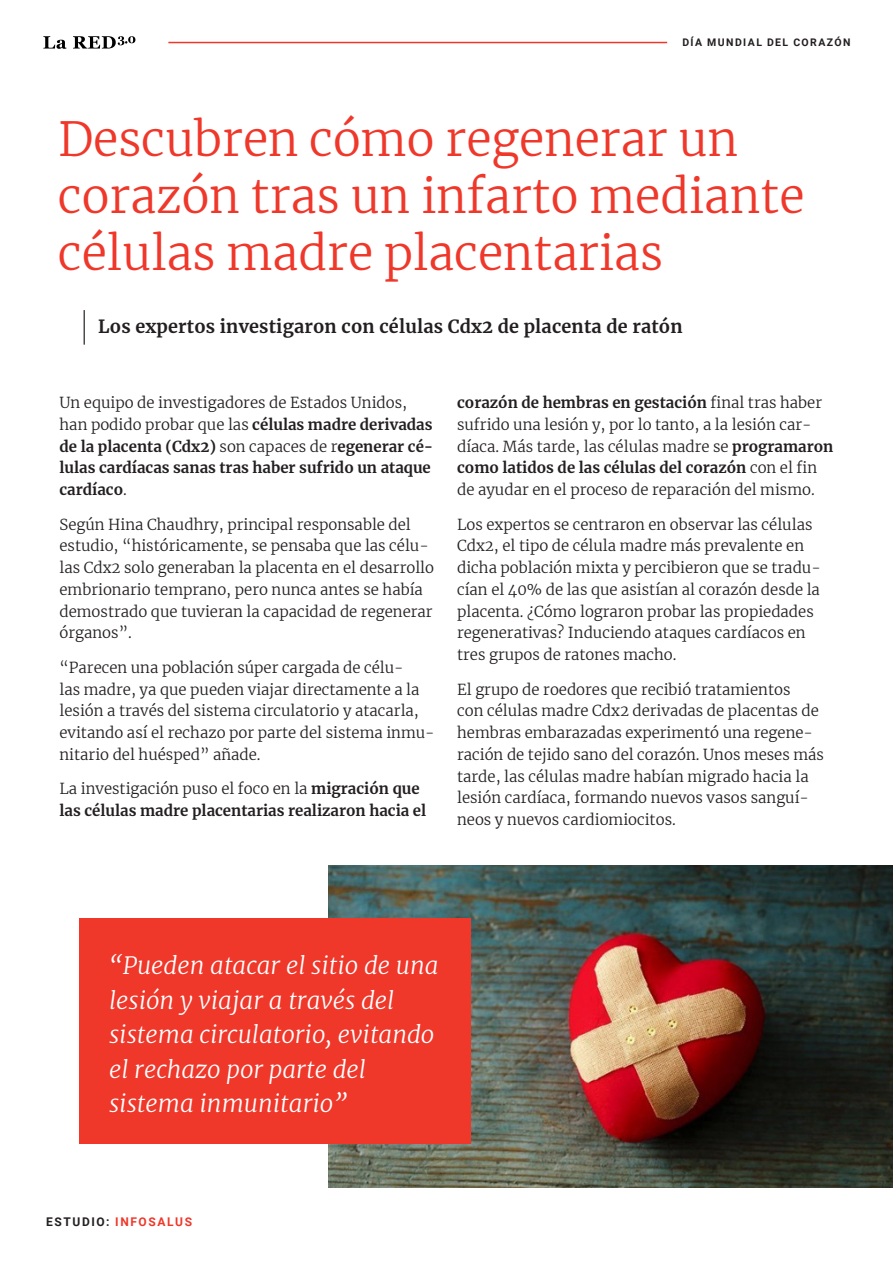
<style>
.page{position:relative;width:893px;height:1263px;background:#fff}
.page>*{position:absolute;margin:0;border:0;box-sizing:border-box;transform-origin:0 0}
.t1{font:300 46.5px/57px "Merriweather";color:#ef372a}
.t2{font:italic 300 24px/34.5px "Merriweather";color:#fff}
.t3{font:700 18px "Merriweather";letter-spacing:.01em;color:#231f20}
.t4{font:300 15px/21.8px "Merriweather";color:#231f20}
.t5{font:700 15px/21.8px "Merriweather";color:#231f20}
.t6{font:700 12px "Roboto";letter-spacing:.135em;color:#ef372a}
.t7{font:700 10.5px "Roboto";letter-spacing:.135em;color:#231f20}
.s1{font-weight:300}
.s2{font-weight:700}
.s3{color:#231f20}
</style>
<div class="page">
<hr style="left:168px;top:42px;width:499px;height:1px;background:#ef372a">
<svg style="left:43px;top:36px;width:92px;height:13px"></svg>
<img style="left:328px;top:865px;width:565px;height:322px">
<div style="left:79px;top:918px;width:392px;height:226px;background:#ef372a"></div>
<hr style="left:84px;top:310px;width:1px;height:35px;background:#231f20">
<p class="t7" style="left:682px;top:35px;width:170px">DÍA MUNDIAL DEL CORAZÓN</p>
<p class="t1" style="left:58px;top:110px;width:748px">Descubren cómo regenerar un corazón tras un infarto mediante células madre placentarias</p>
<p class="t3" style="left:98px;top:314px;width:586px">Los expertos investigaron con células Cdx2 de placenta de ratón</p>
<p class="t5" style="left:60px;top:391px;width:375px"><span class="s1">Un equipo de investigadores de Estados Unidos, han podido probar que las</span> células madre derivadas de la placenta (Cdx2) <span class="s1">son capaces de r</span>egenerar cé&shy;lulas cardíacas sanas tras haber sufrido un ataque cardíaco<span class="s1">.</span></p>
<p class="t4" style="left:60px;top:513px;width:376px">Según Hina Chaudhry, principal responsable del estudio, “históricamente, se pensaba que las célu&shy;las Cdx2 solo generaban la placenta en el desarrollo embrionario temprano, pero nunca antes se había demostrado que tuvieran la capacidad de regenerar órganos”.</p>
<p class="t4" style="left:60px;top:656px;width:377px">“Parecen una población súper cargada de célu-<br>las madre, ya que pueden viajar directamente a la lesión a través del sistema circulatorio y atacarla, evitando así el rechazo por parte del sistema inmu&shy;nitario del huésped” añade.</p>
<p class="t5" style="left:60px;top:778px;width:368px"><span class="s1">La investigación puso el foco en la</span> migración que las células madre placentarias realizaron hacia el</p>
<p class="t4" style="left:457px;top:391px;width:378px"><span class="s2">corazón de hembras en gestación</span> final tras haber sufrido una lesión y, por lo tanto, a la lesión car&shy;díaca. Más tarde, las células madre se <span class="s2">programaron como latidos de las células del corazón</span> con el fin de ayudar en el proceso de reparación del mismo.</p>
<p class="t4" style="left:457px;top:513px;width:365px">Los expertos se centraron en observar las células Cdx2, el tipo de célula madre más prevalente en dicha población mixta y percibieron que se tradu&shy;cían el 40% de las que asistían al corazón desde la placenta. ¿Cómo lograron probar las propiedades regenerativas? Induciendo ataques cardíacos en tres grupos de ratones macho.</p>
<p class="t4" style="left:457px;top:678px;width:368px">El grupo de roedores que recibió tratamientos<br>con células madre Cdx2 derivadas de placentas de hembras embarazadas experimentó una regene&shy;ración de tejido sano del corazón. Unos meses más tarde, las células madre habían migrado hacia la lesión cardíaca, formando nuevos vasos sanguí&shy;neos y nuevos cardiomiocitos.</p>
<p class="t2" style="left:109px;top:947px;width:331px">“Pueden atacar el sitio de una lesión y viajar a través del sistema circulatorio, evitando el rechazo por parte del sistema inmunitario”</p>
<p class="t6" style="left:46px;top:1213px;width:148px"><span class="s3">ESTUDIO:</span> INFOSALUS</p>
</div>
